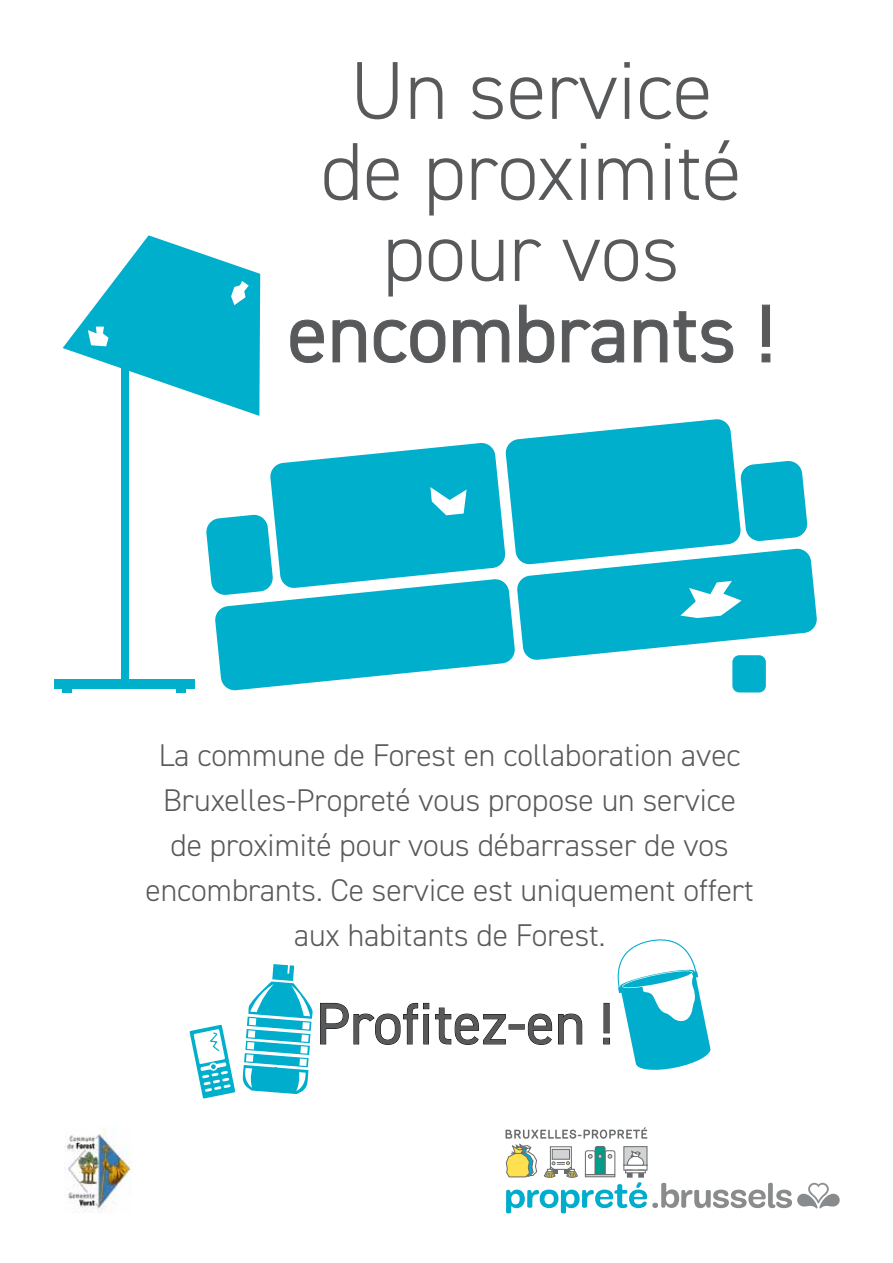
<style>
.page{position:relative;width:893px;height:1263px;background:#fff}
.page>*{position:absolute;margin:0;border:0;box-sizing:border-box;transform-origin:0 0}
.t1{font:300 82.2px/81px "DIN2014";color:#58595b;text-align:center}
.t2{font:82.2px "DIN2014";color:#58595b}
.t3{font:58.65px "DIN2014";color:#58595b}
.t4{font:300 31.5px/45px "DIN2014";color:#58595b;text-align:center}
</style>
<div class="page">
<svg style="left:505px;top:1127px;width:335px;height:86px"></svg>
<div style="left:732px;top:655px;width:34px;height:37px;background:#00afcc;border-radius:7px"></div>
<svg style="left:320px;top:1003px;width:186px;height:42px"></svg>
<svg style="left:528px;top:1013px;width:24px;height:32px"></svg>
<svg style="left:558px;top:1013px;width:24px;height:32px"></svg>
<div style="left:54px;top:679px;width:141px;height:10px;background:#00afcc"></div>
<div style="left:63px;top:685px;width:9px;height:7px;background:#00afcc"></div>
<div style="left:176px;top:685px;width:10px;height:7px;background:#00afcc"></div>
<svg style="left:63px;top:235px;width:754px;height:456px"></svg>
<svg style="left:243px;top:964px;width:70px;height:130px"></svg>
<svg style="left:190px;top:1025px;width:45px;height:73px"></svg>
<svg style="left:603px;top:939px;width:108px;height:131px"></svg>
<img style="left:65px;top:1127px;width:67px;height:86px">
<h1 class="t1" style="left:321px;top:50px;width:422px">Un service de proximité pour vos</h1>
<h1 class="t2" style="left:287px;top:282px;width:489px">encombrants !</h1>
<p class="t4" style="left:145px;top:732px;width:610px">La commune de Forest en collaboration avec Bruxelles-Propreté vous propose un service de proximité pour vous débarrasser de vos encombrants. Ce service est uniquement offert aux habitants de Forest.</p>
<h2 class="t3" style="left:316px;top:987px;width:299px">Profitez-en !</h2>
</div>
